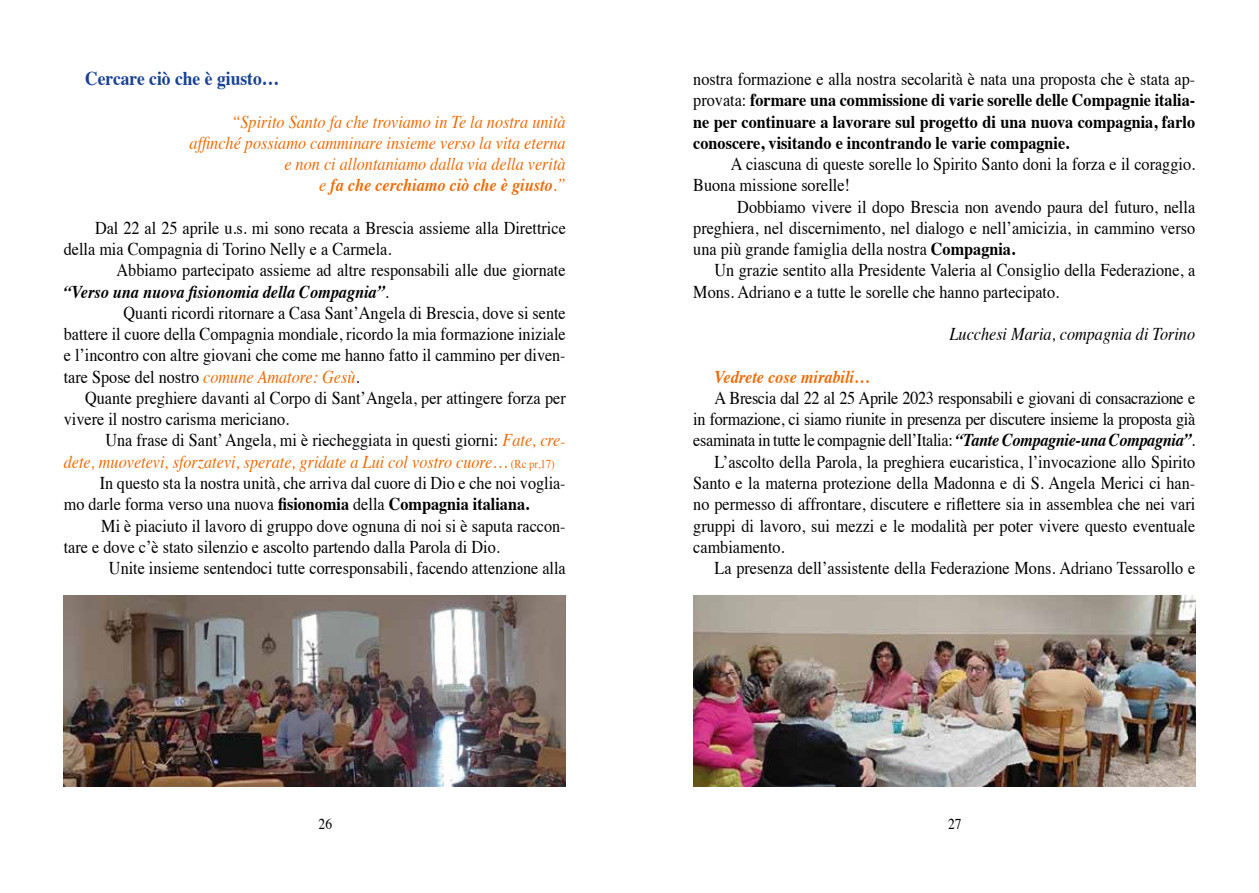
<style>
.page{position:relative;width:1259px;height:893px;background:#fff}
.page>*{position:absolute;margin:0;border:0;box-sizing:border-box;transform-origin:0 0}
.t1{font:700 19.5px "Times";color:#164194;scale:.9 1}
.t2{font:18px/21.3px "Times";color:#000;scale:.9 1}
.t3{font:700 18px/21.3px "Times";color:#000;text-align:justify;scale:.9 1}
.t4{font:italic 18px/21.3px "Times";color:#ed6b06;text-align:right;scale:.9 1}
.t5{font:18px "Times";letter-spacing:-.02em;color:#000;scale:.9 1}
.t6{font:italic 18px "Times";color:#000;scale:.9 1}
.t7{font:italic 700 18px "Times";color:#ed6b06;scale:.9 1}
.t8{font:15px "Times";color:#000;scale:.9 1}
.s1{font-weight:700}
.s2{font-weight:700;font-style:italic}
.s3{font-style:italic;color:#ed6b06}
.s4{font-style:normal;font-size:12px}
.s5{font-weight:400}
</style>
<div class="page">
<img style="left:64px;top:595px;width:502px;height:192px">
<img style="left:693px;top:595px;width:502px;height:192px">
<p class="t1" style="left:85px;top:60px;width:217px">Cercare ciò che è giusto…</p>
<p class="t4" style="left:190px;top:110px;width:419px">“Spirito Santo fa che troviamo in Te la nostra unità affinché possiamo camminare insieme verso la vita eterna e non ci allontaniamo dalla via della verità<br>e <span class="s1">fa che cerchiamo ciò che è giusto</span>.”</p>
<p class="t2" style="left:64px;top:216px;width:559px;text-indent:31px">Dal 22 al 25 aprile u.s. mi sono recata a Brescia assieme alla Direttrice della mia Compagnia di Torino Nelly e a Carmela.</p>
<p class="t2" style="left:64px;top:258px;width:559px;text-indent:53px">Abbiamo partecipato assieme ad altre responsabili alle due giornate <span class="s2">“Verso una nuova fisionomia della Compagnia”</span>.</p>
<p class="t2" style="left:64px;top:301px;width:559px;text-align:justify;text-indent:60px">Quanti ricordi ritornare a Casa Sant’Angela di Brescia, dove si sente battere il cuore della Compagnia mondiale, ricordo la mia formazione iniziale e l’incontro con altre giovani che come me hanno fatto il cammino per diven&shy;tare Spose del nostro <span class="s3">comune Amatore: Gesù</span>.</p>
<p class="t2" style="left:64px;top:386px;width:559px;text-indent:21px">Quante preghiere davanti al Corpo di Sant’Angela, per attingere forza per vivere il nostro carisma mericiano.</p>
<p class="t2" style="left:105px;top:428px;width:513px">Una frase di Sant’ Angela, mi è riecheggiata in questi giorni: <span class="s3">Fate, cre-</span></p>
<p class="t4" style="left:64px;top:450px;width:547px">dete, muovetevi, sforzatevi, sperate, gridate a Lui col vostro cuore… <span class="s4">(Rc pr,17)</span></p>
<p class="t2" style="left:100px;top:471px;width:519px">In questo sta la nostra unità, che arriva dal cuore di Dio e che noi voglia-</p>
<p class="t2" style="left:64px;top:492px;width:518px">mo darle forma verso una nuova <span class="s1">fisionomia</span> della <span class="s1">Compagnia italiana.</span></p>
<p class="t2" style="left:101px;top:513px;width:517px">Mi è piaciuto il lavoro di gruppo dove ognuna di noi si è saputa raccon-</p>
<p class="t2" style="left:64px;top:535px;width:486px">tare e dove c’è stato silenzio e ascolto partendo dalla Parola di Dio.</p>
<p class="t2" style="left:109px;top:556px;width:509px">Unite insieme sentendoci tutte corresponsabili, facendo attenzione alla</p>
<p class="t3" style="left:693px;top:66px;width:559px"><span class="s5">nostra formazione e alla nostra secolarità è nata una proposta che è stata ap&shy;provata:</span> formare una commissione di varie sorelle delle Compagnie italia&shy;ne per continuare a lavorare sul progetto di una nuova compagnia, farlo conoscere, visitando e incontrando le varie compagnie.</p>
<p class="t2" style="left:693px;top:152px;width:559px;text-indent:38px">A ciascuna di queste sorelle lo Spirito Santo doni la forza e il coraggio.<br>Buona missione sorelle!</p>
<p class="t2" style="left:693px;top:194px;width:559px;text-align:justify;text-indent:44px">Dobbiamo vivere il dopo Brescia non avendo paura del futuro, nella preghiera, nel discernimento, nel dialogo e nell’amicizia, in cammino verso una più grande famiglia della nostra <span class="s1">Compagnia.</span></p>
<p class="t2" style="left:693px;top:258px;width:559px;text-indent:21px">Un grazie sentito alla Presidente Valeria al Consiglio della Federazione, a<br>Mons. Adriano e a tutte le sorelle che hanno partecipato.</p>
<p class="t6" style="left:949px;top:318px;width:274px">Lucchesi Maria, compagnia di Torino</p>
<p class="t7" style="left:714px;top:360px;width:175px">Vedrete cose mirabili…</p>
<p class="t5" style="left:714px;top:381px;width:535px">A Brescia dal 22 al 25 Aprile 2023 responsabili e giovani di consacrazione e</p>
<p class="t5" style="left:693px;top:402px;width:559px">in formazione, ci siamo riunite in presenza per discutere insieme la proposta già</p>
<p class="t5" style="left:693px;top:424px;width:559px">esaminata in tutte le compagnie dell’Italia: <span class="s2">“Tante Compagnie-una Compagnia”</span>.</p>
<p class="t2" style="left:714px;top:449px;width:535px">L’ascolto della Parola, la preghiera eucaristica, l’invocazione allo Spirito</p>
<p class="t2" style="left:693px;top:471px;width:559px">Santo e la materna protezione della Madonna e di S. Angela Merici ci han-</p>
<p class="t2" style="left:693px;top:492px;width:559px">no permesso di affrontare, discutere e riflettere sia in assemblea che nei vari</p>
<p class="t2" style="left:693px;top:513px;width:559px">gruppi di lavoro, sui mezzi e le modalità per poter vivere questo eventuale</p>
<p class="t2" style="left:693px;top:535px;width:103px">cambiamento.</p>
<p class="t2" style="left:714px;top:556px;width:535px">La presenza dell’assistente della Federazione Mons. Adriano Tessarollo e</p>
<p class="t8" style="left:319px;top:810px;width:16px">26</p>
<p class="t8" style="left:948px;top:810px;width:16px">27</p>
</div>
